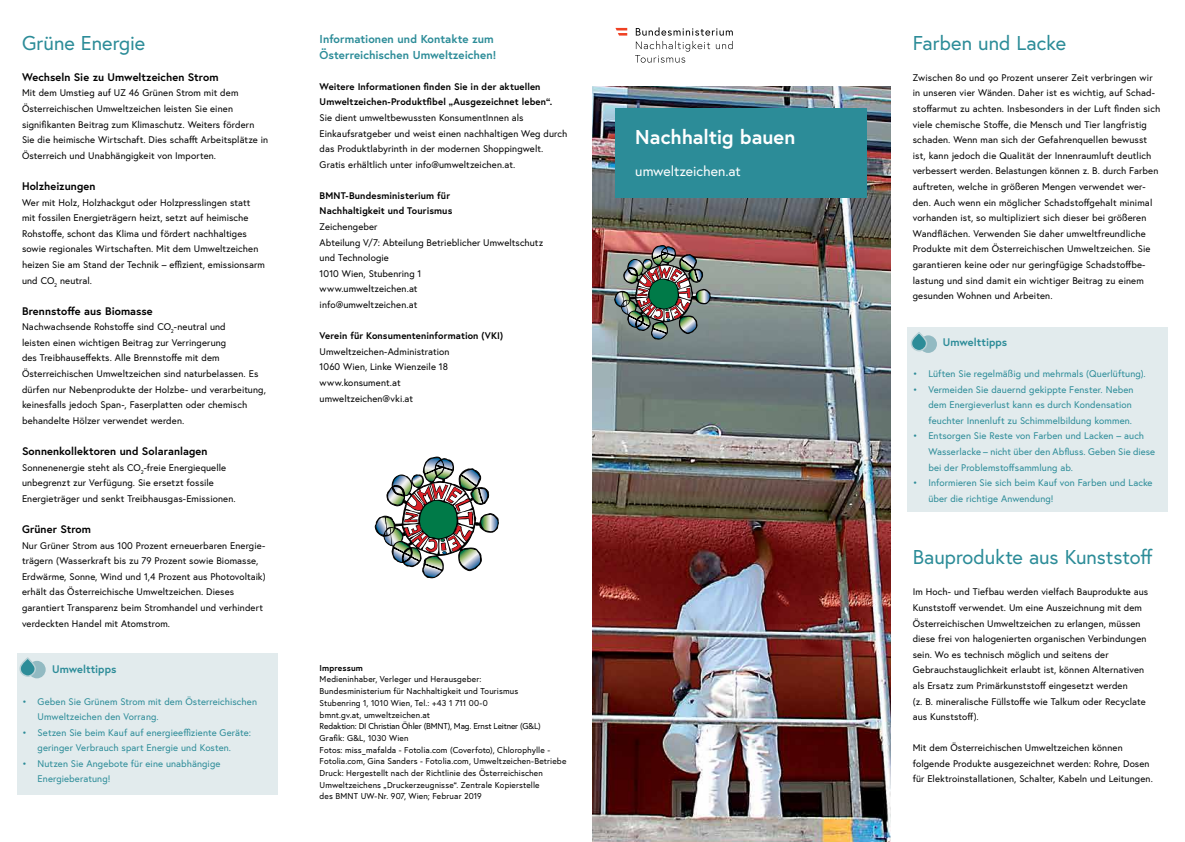
<style>
.page{position:relative;width:1185px;height:842px;background:#fff}
.page>*{position:absolute;margin:0;border:0;box-sizing:border-box;transform-origin:0 0}
.t1{font:20px "Europa Austria";color:#2c8c98}
.t2{font:700 20px "Europa Austria";letter-spacing:-.005em;color:#fff}
.t3{font:14px "Europa Austria";letter-spacing:-.005em;color:#fff}
.t4{font:700 11.5px/15.5px "Europa Austria";color:#2c8c98}
.t5{font:700 11px "Europa Austria";letter-spacing:.005em;color:#000}
.t6{font:700 11px "Europa Austria";color:#2c8c98}
.t7{font:9.6px/15.6px "Europa Austria";letter-spacing:.01em;color:#000}
.t8{font:9.6px/15.6px "Europa Austria";letter-spacing:.01em;color:#2c8c98}
.t9{font:700 9.6px/15.6px "Europa Austria";letter-spacing:.01em;color:#000}
.t10{font:8.5px/11.7px "Europa Austria";letter-spacing:.01em;color:#000}
.t11{font:700 8.5px "Europa Austria";letter-spacing:.015em;color:#000}
</style>
<div class="page">
<div style="left:907px;top:327px;width:261px;height:185px;background:#e2ebed"></div>
<div style="left:919px;top:335px;width:18px;height:18px;background:#92bac2;border-radius:50%"></div>
<svg style="left:911px;top:333px;width:18px;height:19px"></svg>
<svg style="left:635px;top:27px;width:98px;height:36px"></svg>
<svg style="left:615px;top:28px;width:12px;height:8px"></svg>
<img style="left:592px;top:86px;width:298px;height:756px">
<img style="left:614px;top:245px;width:96px;height:94px">
<div style="left:615px;top:108px;width:252px;height:90px;background:#2c8c98"></div>
<div style="left:17px;top:653px;width:261px;height:142px;background:#e2ebed"></div>
<div style="left:28px;top:661px;width:18px;height:17px;background:#92bac2;border-radius:50%"></div>
<svg style="left:19px;top:658px;width:17px;height:20px"></svg>
<svg style="left:375px;top:457px;width:124px;height:121px"></svg>
<h1 class="t1" style="left:22px;top:30px;width:125px">Grüne Energie</h1>
<p class="t5" style="left:22px;top:69px;width:198px">Wechseln Sie zu Umweltzeichen Strom</p>
<p class="t7" style="left:22px;top:85px;width:248px">Mit dem Umstieg auf UZ 46 Grünen Strom mit dem Österreichischen Umweltzeichen leisten Sie einen signifikanten Beitrag zum Klimaschutz. Weiters fördern Sie die heimische Wirtschaft. Dies schafft Arbeitsplätze in Österreich und Unabhängigkeit von Importen.</p>
<p class="t5" style="left:22px;top:179px;width:75px">Holzheizungen</p>
<p class="t7" style="left:22px;top:194px;width:245px">Wer mit Holz, Holzhackgut oder Holzpresslingen statt mit fossilen Energieträgern heizt, setzt auf heimische Rohstoffe, schont das Klima und fördert nachhaltiges sowie regionales Wirtschaften. Mit dem Umweltzeichen heizen Sie am Stand der Technik – effizient, emissionsarm und CO<sub>2</sub> neutral.</p>
<p class="t5" style="left:22px;top:303px;width:132px">Brennstoffe aus Biomasse</p>
<p class="t7" style="left:22px;top:319px;width:245px">Nachwachsende Rohstoffe sind CO<sub>2</sub>-neutral und<br>leisten einen wichtigen Beitrag zur Verringerung<br>des Treibhauseffekts. Alle Brennstoffe mit dem Österreichischen Umweltzeichen sind naturbelassen. Es dürfen nur Nebenprodukte der Holzbe- und verarbeitung, keinesfalls jedoch Span-, Faserplatten oder chemisch behandelte Hölzer verwendet werden.</p>
<p class="t5" style="left:22px;top:444px;width:187px">Sonnenkollektoren und Solaranlagen</p>
<p class="t7" style="left:22px;top:459px;width:215px">Sonnenenergie steht als CO<sub>2</sub>-freie Energiequelle unbegrenzt zur Verfügung. Sie ersetzt fossile<br>Energieträger und senkt Treibhausgas-Emissionen.</p>
<p class="t5" style="left:22px;top:522px;width:71px">Grüner Strom</p>
<p class="t7" style="left:22px;top:537px;width:245px">Nur Grüner Strom aus 100 Prozent erneuerbaren Energie&shy;trägern (Wasserkraft bis zu 79 Prozent sowie Biomasse, Erdwärme, Sonne, Wind und 1,4 Prozent aus Photovoltaik) erhält das Österreichische Umweltzeichen. Dieses garantiert Transparenz beim Stromhandel und verhindert verdeckten Handel mit Atomstrom.</p>
<p class="t6" style="left:52px;top:662px;width:66px">Umwelttipps</p>
<p class="t8" style="left:38px;top:693px;width:221px;text-indent:-16px">• Geben Sie Grünem Strom mit dem Österreichischen<br>Umweltzeichen den Vorrang.</p>
<p class="t8" style="left:22px;top:724px;width:230px;text-align:center">• Setzen Sie beim Kauf auf energieeffiziente Geräte: geringer Verbrauch spart Energie und Kosten.</p>
<p class="t8" style="left:38px;top:755px;width:184px;text-indent:-16px">• Nutzen Sie Angebote für eine unabhängige<br>Energieberatung!</p>
<p class="t4" style="left:320px;top:31px;width:178px">Informationen und Kontakte zum<br>Österreichischen Umweltzeichen!</p>
<p class="t9" style="left:320px;top:78px;width:234px">Weitere Informationen finden Sie in der aktuellen<br>Umweltzeichen-Produktfibel „Ausgezeichnet leben“.</p>
<p class="t7" style="left:320px;top:110px;width:249px">Sie dient umweltbewussten KonsumentInnen als Einkaufsratgeber und weist einen nachhaltigen Weg durch das Produktlabyrinth in der modernen Shoppingwelt.<br>Gratis erhältlich unter info@umweltzeichen.at.</p>
<p class="t9" style="left:320px;top:187px;width:134px">BMNT-Bundesministerium für<br>Nachhaltigkeit und Tourismus</p>
<p class="t7" style="left:320px;top:219px;width:225px">Zeichengeber<br>Abteilung V/7: Abteilung Betrieblicher Umweltschutz und Technologie<br>1010 Wien, Stubenring 1<br>www.umweltzeichen.at<br>info@umweltzeichen.at</p>
<p class="t9" style="left:320px;top:328px;width:185px">Verein für Konsumenteninformation (VKI)</p>
<p class="t7" style="left:320px;top:343px;width:131px">Umweltzeichen-Administration<br>1060 Wien, Linke Wienzeile 18 www.konsument.at umweltzeichen@vki.at</p>
<p class="t11" style="left:320px;top:662px;width:45px">Impressum</p>
<p class="t10" style="left:320px;top:673px;width:248px">Medieninhaber, Verleger und Herausgeber:<br>Bundesministerium für Nachhaltigkeit und Tourismus<br>Stubenring 1, 1010 Wien, Tel.: +43 1 711 00-0<br>bmnt.gv.at, umweltzeichen.at<br>Redaktion: DI Christian Öhler (BMNT), Mag. Ernst Leitner (G&amp;L)<br>Grafik: G&amp;L, 1030 Wien<br>Fotos: miss_mafalda - Fotolia.com (Coverfoto), Chlorophylle - Fotolia.com, Gina Sanders - Fotolia.com, Umweltzeichen-Betriebe Druck: Hergestellt nach der Richtlinie des Österreichischen Umweltzeichens „Druckerzeugnisse“. Zentrale Kopierstelle<br>des BMNT UW-Nr. 907, Wien; Februar 2019</p>
<h1 class="t2" style="left:635px;top:123px;width:162px">Nachhaltig bauen</h1>
<h2 class="t3" style="left:635px;top:162px;width:107px">umweltzeichen.at</h2>
<h1 class="t1" style="left:913px;top:30px;width:155px">Farben und Lacke</h1>
<p class="t7" style="left:913px;top:69px;width:249px">Zwischen 80 und 90 Prozent unserer Zeit verbringen wir in unseren vier Wänden. Daher ist es wichtig, auf Schad&shy;stoffarmut zu achten. Insbesonders in der Luft finden sich viele chemische Stoffe, die Mensch und Tier langfristig schaden. Wenn man sich der Gefahrenquellen bewusst ist, kann jedoch die Qualität der Innenraumluft deutlich verbessert werden. Belastungen können z. B. durch Farben auftreten, welche in größeren Mengen verwendet wer&shy;den. Auch wenn ein möglicher Schadstoffgehalt minimal vorhanden ist, so multipliziert sich dieser bei größeren Wandflächen. Verwenden Sie daher umweltfreundliche Produkte mit dem Österreichischen Umweltzeichen. Sie garantieren keine oder nur geringfügige Schadstoffbe&shy;lastung und sind damit ein wichtiger Beitrag zu einem gesunden Wohnen und Arbeiten.</p>
<p class="t6" style="left:943px;top:334px;width:66px">Umwelttipps</p>
<p class="t8" style="left:913px;top:366px;width:235px">• Lüften Sie regelmäßig und mehrmals (Querlüftung).</p>
<p class="t8" style="left:928px;top:381px;width:207px;text-indent:-16px">• Vermeiden Sie dauernd gekippte Fenster. Neben dem Energieverlust kann es durch Kondensation feuchter Innenluft zu Schimmelbildung kommen.</p>
<p class="t8" style="left:928px;top:428px;width:228px;text-indent:-16px">• Entsorgen Sie Reste von Farben und Lacken – auch<br>Wasserlacke – nicht über den Abfluss. Geben Sie diese bei der Problemstoffsammlung ab.</p>
<p class="t8" style="left:928px;top:475px;width:226px;text-indent:-16px">• Informieren Sie sich beim Kauf von Farben und Lacke über die richtige Anwendung!</p>
<h1 class="t1" style="left:913px;top:544px;width:242px">Bauprodukte aus Kunststoff</h1>
<p class="t7" style="left:913px;top:584px;width:237px">Im Hoch- und Tiefbau werden vielfach Bauprodukte aus Kunststoff verwendet. Um eine Auszeichnung mit dem Österreichischen Umweltzeichen zu erlangen, müssen diese frei von halogenierten organischen Verbindungen sein. Wo es technisch möglich und seitens der Gebrauchstauglichkeit erlaubt ist, können Alternativen als Ersatz zum Primärkunststoff eingesetzt werden<br>(z. B. mineralische Füllstoffe wie Talkum oder Recyclate aus Kunststoff).</p>
<p class="t7" style="left:913px;top:740px;width:242px">Mit dem Österreichischen Umweltzeichen können folgende Produkte ausgezeichnet werden: Rohre, Dosen für Elektroinstallationen, Schalter, Kabeln und Leitungen.</p>
</div>
